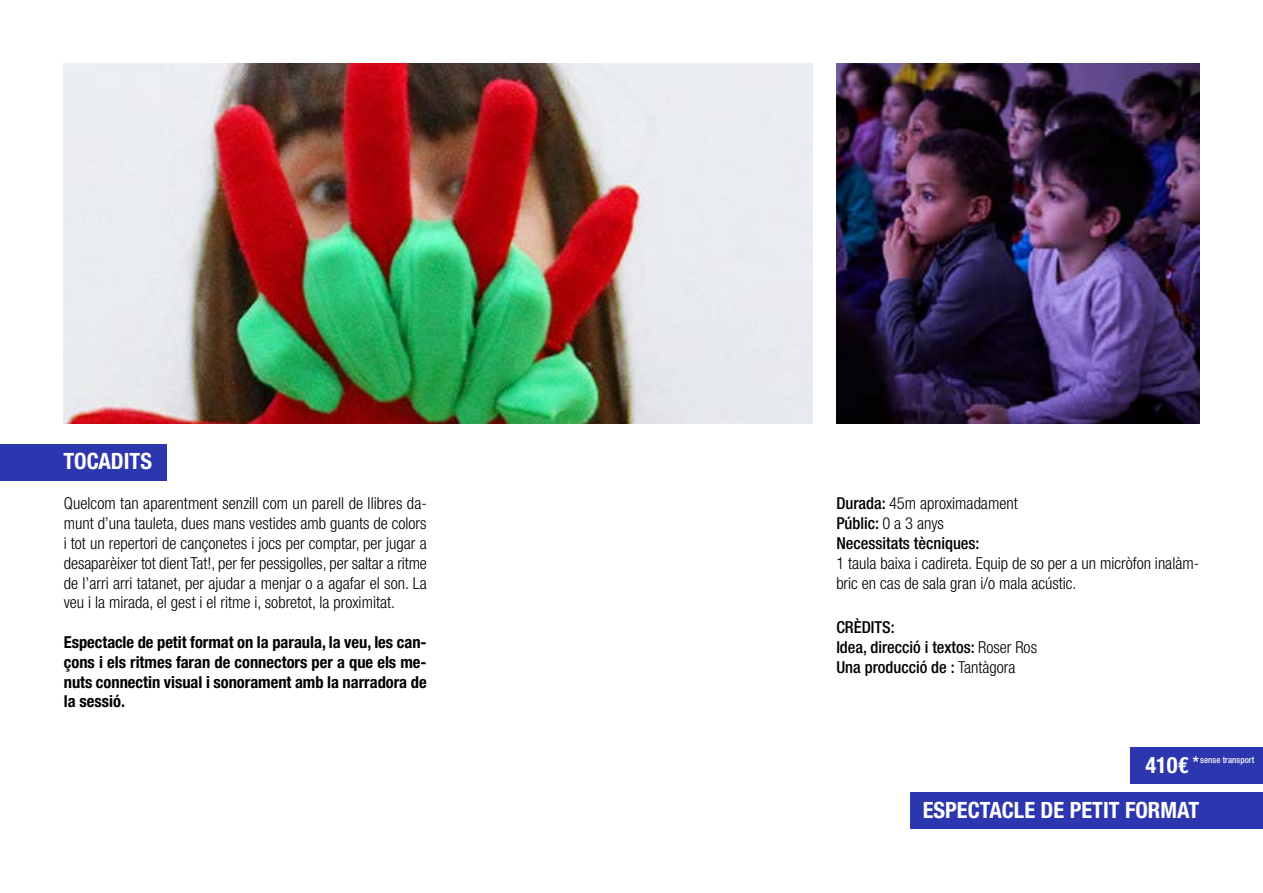
<style>
.page{position:relative;width:1263px;height:893px;background:#fff}
.page>*{position:absolute;margin:0;border:0;box-sizing:border-box;transform-origin:0 0}
.t1{font:700 condensed 22.5px "Helvetica Neue LT Std";color:#fff}
.t2{font:300 condensed 16.5px/19.8px "Helvetica Neue LT Std";color:#000;text-align:justify}
.t3{font:700 condensed 16.5px/19.8px "Helvetica Neue LT Std";color:#000;text-align:justify}
.t4{font:500 condensed 16.5px/19.8px "Helvetica Neue LT Std";color:#000}
.t5{font:500 condensed 9px "Helvetica Neue LT Std";color:#f8f8f8}
.s1{font-weight:300}
.s2{font-weight:700;font-size:22.5px;color:#fff}
.s3{font-size:18px}
</style>
<div class="page">
<img style="left:836px;top:64px;width:363px;height:359px">
<img style="left:64px;top:64px;width:749px;height:359px">
<div style="left:910px;top:793px;width:353px;height:36px;background:#2c36ae"></div>
<div style="left:0;top:444px;width:167px;height:36px;background:#2c36ae"></div>
<div style="left:1130px;top:747px;width:133px;height:37px;background:#2c36ae"></div>
<h1 class="t1" style="left:63px;top:447px;width:90px">TOCADITS</h1>
<p class="t2" style="left:64px;top:493px;width:365px">Quelcom tan aparentment senzill com un parell de llibres da&shy;munt d’una tauleta, dues mans vestides amb guants de colors i tot un repertori de cançonetes i jocs per comptar, per jugar a desaparèixer tot dient Tat!, per fer pessigolles, per saltar a ritme de l’arri arri tatanet, per ajudar a menjar o a agafar el son. La veu i la mirada, el gest i el ritme i, sobretot, la proximitat.</p>
<p class="t3" style="left:64px;top:632px;width:364px">Espectacle de petit format on la paraula, la veu, les can&shy;çons i els ritmes faran de connectors per a que els me&shy;nuts connectin visual i sonorament amb la narradora de la sessió.</p>
<p class="t4" style="left:836px;top:493px;width:183px">Durada: <span class="s1">45m aproximadament<br></span>Públic: <span class="s1">0 a 3 anys<br></span>Necessitats tècniques:</p>
<p class="t2" style="left:836px;top:553px;width:364px">1 taula baixa i cadireta. Equip de so per a un micròfon inalàm&shy;bric en cas de sala gran i/o mala acústic.</p>
<p class="t4" style="left:836px;top:617px;width:202px">CRÈDITS:<br>Idea, direcció i textos: <span class="s1">Roser Ros<br></span>Una producció de : <span class="s1">Tantàgora</span></p>
<p class="t5" style="left:1145px;top:754px;width:110px"><span class="s2">410€</span> <span class="s3">*</span> sense transport</p>
<h1 class="t1" style="left:923px;top:796px;width:278px">ESPECTACLE DE PETIT FORMAT</h1>
</div>
